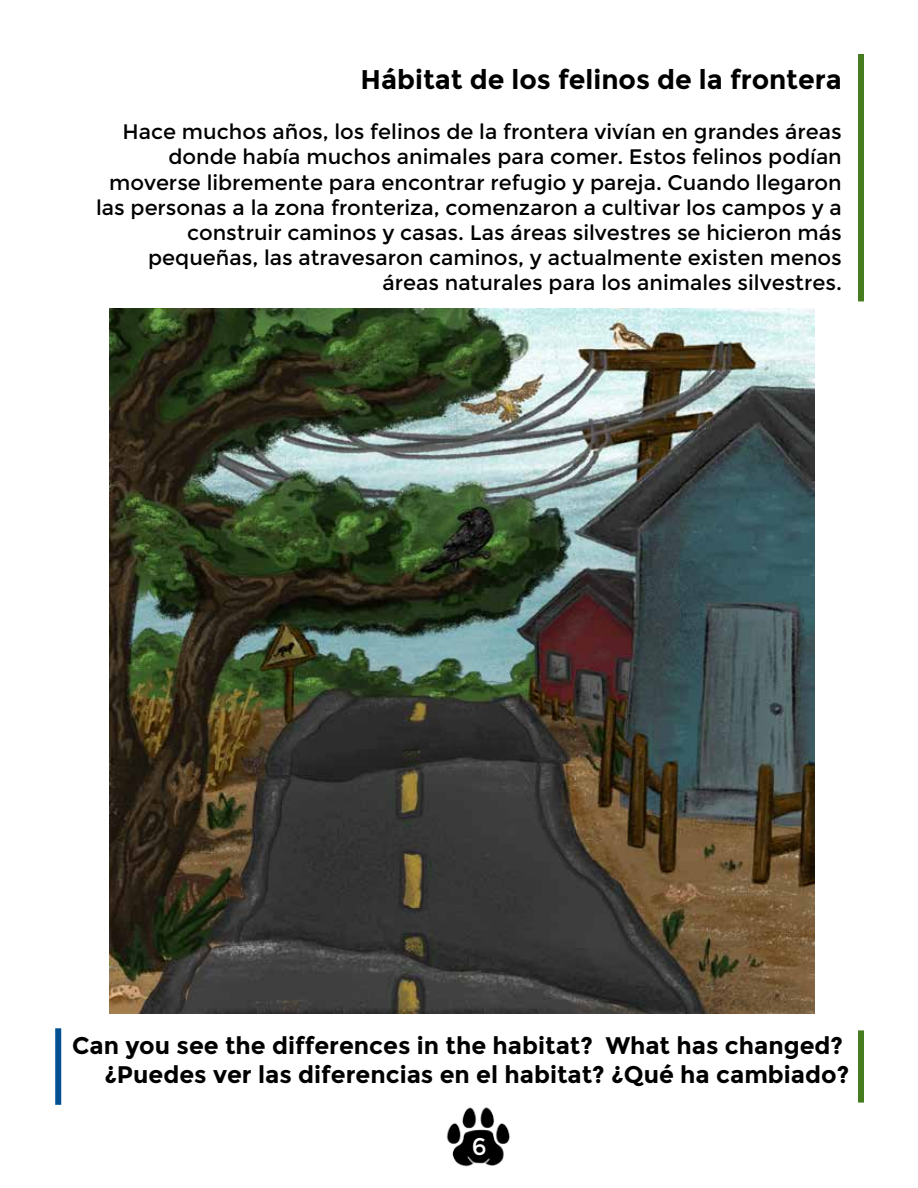
<style>
.page{position:relative;width:918px;height:1188px;background:#fff}
.page>*{position:absolute;margin:0;border:0;box-sizing:border-box;transform-origin:0 0}
.t1{font:700 27px "Montserrat";color:#000}
.t2{font:700 24px/28.8px "Montserrat";color:#000;text-align:right}
.t3{font:24px "Montserrat";color:#fff}
.t4{font:21px/25.2px "Montserrat";color:#000;text-align:right}
</style>
<div class="page">
<img style="left:446px;top:1107px;width:64px;height:60px">
<div style="left:858px;top:54px;width:6px;height:247px;background:#457c1f"></div>
<div style="left:55px;top:1028px;width:6px;height:77px;background:#005092"></div>
<div style="left:858px;top:1030px;width:6px;height:73px;background:#457c1f"></div>
<img style="left:109px;top:309px;width:705px;height:705px">
<p class="t1" style="left:361px;top:63px;width:483px">Hábitat de los felinos de la frontera</p>
<p class="t4" style="left:96px;top:119px;width:747px">Hace muchos años, los felinos de la frontera vivían en grandes áreas donde había muchos animales para comer. Estos felinos podían moverse libremente para encontrar refugio y pareja. Cuando llegaron las personas a la zona fronteriza, comenzaron a cultivar los campos y a construir caminos y casas. Las áreas silvestres se hicieron más pequeñas, las atravesaron caminos, y actualmente existen menos áreas naturales para los animales silvestres.</p>
<p class="t2" style="left:72px;top:1031px;width:779px">Can you see the differences in the habitat? What has changed? ¿Puedes ver las diferencias en el habitat? ¿Qué ha cambiado?</p>
<p class="t3" style="left:472px;top:1133px;width:16px">6</p>
</div>
